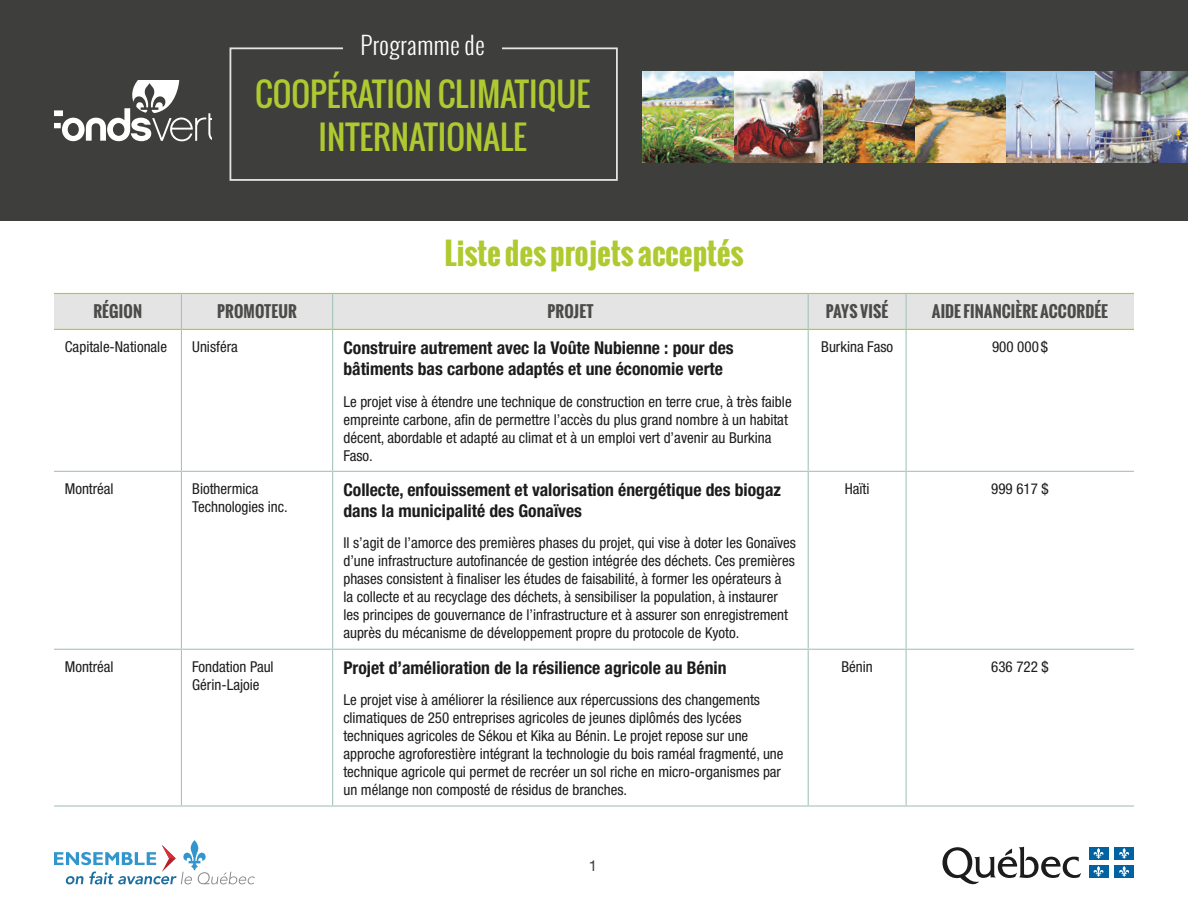
<style>
.page{position:relative;width:1188px;height:918px;background:#fff}
.page>*{position:absolute;margin:0;border:0;box-sizing:border-box;transform-origin:0 0}
.t1{font:32.55px/42.9px "Oswald";color:#afca30;text-align:center}
.t2{font:700 30px "Oswald";color:#afca30}
.t3{font:300 24px "Oswald";letter-spacing:.01em;color:#fff}
.TD{font:700 condensed 17.7px/21.1px "Helvetica Neue";color:#1b1c1b}
.TH{font:700 15.75px "Oswald";letter-spacing:.005em;color:#4b4b4a}
.TD-2{font:condensed 15px/18px "Helvetica Neue";color:#1b1c1b}
.t4{font:15px "Helvetica Neue";color:#3e3e3d}
</style>
<div class="page">
<div style="left:0;top:0;width:1188px;height:220px;background:#3e3e3d"></div>
<div style="left:54px;top:294px;width:1080px;height:35px;background:#e4e4e4"></div>
<hr style="left:181px;top:294px;width:1px;height:35px;background:#a7c3bf">
<hr style="left:332px;top:294px;width:1px;height:35px;background:#a7c3bf">
<hr style="left:808px;top:294px;width:1px;height:35px;background:#a7c3bf">
<hr style="left:906px;top:294px;width:1px;height:35px;background:#a7c3bf">
<hr style="left:181px;top:330px;width:1px;height:141px;background:#a7c3bf">
<hr style="left:332px;top:330px;width:1px;height:141px;background:#a7c3bf">
<hr style="left:808px;top:330px;width:1px;height:141px;background:#a7c3bf">
<hr style="left:906px;top:330px;width:1px;height:141px;background:#a7c3bf">
<hr style="left:54px;top:471px;width:127px;height:1px;background:#a7c3bf">
<hr style="left:181px;top:471px;width:152px;height:1px;background:#a7c3bf">
<hr style="left:181px;top:472px;width:1px;height:177px;background:#a7c3bf">
<hr style="left:333px;top:471px;width:475px;height:1px;background:#a7c3bf">
<hr style="left:332px;top:472px;width:1px;height:177px;background:#a7c3bf">
<hr style="left:808px;top:471px;width:98px;height:1px;background:#a7c3bf">
<hr style="left:808px;top:472px;width:1px;height:177px;background:#a7c3bf">
<hr style="left:906px;top:471px;width:228px;height:1px;background:#a7c3bf">
<hr style="left:906px;top:472px;width:1px;height:177px;background:#a7c3bf">
<hr style="left:54px;top:649px;width:127px;height:1px;background:#a7c3bf">
<hr style="left:181px;top:649px;width:152px;height:1px;background:#a7c3bf">
<hr style="left:181px;top:650px;width:1px;height:155px;background:#a7c3bf">
<hr style="left:333px;top:649px;width:475px;height:1px;background:#a7c3bf">
<hr style="left:332px;top:650px;width:1px;height:155px;background:#a7c3bf">
<hr style="left:808px;top:649px;width:98px;height:1px;background:#a7c3bf">
<hr style="left:808px;top:650px;width:1px;height:155px;background:#a7c3bf">
<hr style="left:906px;top:649px;width:228px;height:1px;background:#a7c3bf">
<hr style="left:906px;top:650px;width:1px;height:155px;background:#a7c3bf">
<hr style="left:54px;top:805px;width:127px;height:2px;background:#a7c3bf">
<hr style="left:181px;top:805px;width:152px;height:2px;background:#a7c3bf">
<hr style="left:333px;top:805px;width:475px;height:2px;background:#a7c3bf">
<hr style="left:808px;top:805px;width:98px;height:2px;background:#a7c3bf">
<hr style="left:906px;top:805px;width:228px;height:2px;background:#a7c3bf">
<hr style="left:54px;top:293px;width:127px;height:1px;background:#afca30">
<hr style="left:181px;top:293px;width:152px;height:1px;background:#afca30">
<hr style="left:333px;top:293px;width:475px;height:1px;background:#afca30">
<hr style="left:808px;top:293px;width:98px;height:1px;background:#afca30">
<hr style="left:906px;top:293px;width:228px;height:1px;background:#afca30">
<hr style="left:54px;top:329px;width:127px;height:1px;background:#afca30">
<hr style="left:181px;top:329px;width:152px;height:1px;background:#afca30">
<hr style="left:333px;top:329px;width:475px;height:1px;background:#afca30">
<hr style="left:808px;top:329px;width:98px;height:1px;background:#afca30">
<hr style="left:906px;top:329px;width:228px;height:1px;background:#afca30">
<svg style="left:942px;top:847px;width:139px;height:38px"></svg>
<div style="left:1089px;top:847px;width:19px;height:12px;background:#0062a1"></div>
<svg style="left:1093px;top:848px;width:11px;height:11px"></svg>
<div style="left:1114px;top:847px;width:20px;height:12px;background:#0062a1"></div>
<svg style="left:1119px;top:848px;width:10px;height:11px"></svg>
<div style="left:1089px;top:865px;width:19px;height:12px;background:#0062a1"></div>
<svg style="left:1093px;top:866px;width:11px;height:11px"></svg>
<div style="left:1114px;top:865px;width:20px;height:12px;background:#0062a1"></div>
<svg style="left:1119px;top:866px;width:10px;height:11px"></svg>
<svg style="left:54px;top:840px;width:201px;height:44px"></svg>
<svg style="left:54px;top:81px;width:158px;height:60px"></svg>
<div style="left:230px;top:47px;width:388px;height:134px;border:2px solid #e4e4e4"></div>
<div style="left:344px;top:29px;width:158px;height:37px;background:#3e3e3d"></div>
<img style="left:642px;top:72px;width:546px;height:91px">
<h3 class="t3" style="left:360px;top:29px;width:126px">Programme de</h3>
<h1 class="t1" style="left:255px;top:72px;width:336px">COOPÉRATION CLIMATIQUE<br>INTERNATIONALE</h1>
<h1 class="t2" style="left:444px;top:231px;width:301px">Liste des projets acceptés</h1>
<p class="TH" style="left:93px;top:300px;width:50px">RÉGION</p>
<p class="TH" style="left:217px;top:300px;width:81px">PROMOTEUR</p>
<p class="TH" style="left:547px;top:300px;width:48px">PROJET</p>
<p class="TH" style="left:826px;top:300px;width:64px">PAYS VISÉ</p>
<p class="TH" style="left:932px;top:300px;width:178px">AIDE FINANCIÈRE ACCORDÉE</p>
<p class="TD-2" style="left:65px;top:338px;width:104px">Capitale-Nationale</p>
<p class="TD-2" style="left:192px;top:338px;width:47px">Unisféra</p>
<p class="TD" style="left:343px;top:337px;width:392px">Construire autrement avec la Voûte Nubienne : pour des bâtiments bas carbone adaptés et une économie verte</p>
<p class="TD-2" style="left:343px;top:392px;width:450px">Le projet vise à étendre une technique de construction en terre crue, à très faible empreinte carbone, afin de permettre l’accès du plus grand nombre à un habitat décent, abordable et adapté au climat et à un emploi vert d’avenir au Burkina Faso.</p>
<p class="TD-2" style="left:821px;top:338px;width:73px">Burkina Faso</p>
<p class="TD-2" style="left:992px;top:338px;width:57px">900 000 $</p>
<p class="TD-2" style="left:65px;top:480px;width:50px">Montréal</p>
<p class="TD-2" style="left:192px;top:480px;width:97px">Biothermica<br>Technologies inc.</p>
<p class="TD" style="left:343px;top:479px;width:439px">Collecte, enfouissement et valorisation énergétique des biogaz dans la municipalité des Gonaïves</p>
<p class="TD-2" style="left:343px;top:534px;width:454px">Il s’agit de l’amorce des premières phases du projet, qui vise à doter les Gonaïves d’une infrastructure autofinancée de gestion intégrée des déchets. Ces premières phases consistent à finaliser les études de faisabilité, à former les opérateurs à<br>la collecte et au recyclage des déchets, à sensibiliser la population, à instaurer les principes de gouvernance de l’infrastructure et à assurer son enregistrement auprès du mécanisme de développement propre du protocole de Kyoto.</p>
<p class="TD-2" style="left:65px;top:657px;width:50px">Montréal</p>
<p class="TD-2" style="left:192px;top:657px;width:83px">Fondation Paul<br>Gérin-Lajoie</p>
<p class="TD" style="left:343px;top:657px;width:385px">Projet d’amélioration de la résilience agricole au Bénin</p>
<p class="TD-2" style="left:343px;top:691px;width:442px">Le projet vise à améliorer la résilience aux répercussions des changements climatiques de 250 entreprises agricoles de jeunes diplômés des lycées techniques agricoles de Sékou et Kika au Bénin. Le projet repose sur une approche agroforestière intégrant la technologie du bois raméal fragmenté, une technique agricole qui permet de recréer un sol riche en micro-organismes par un mélange non composté de résidus de branches.</p>
<p class="t4" style="left:589px;top:857px;width:10px">1</p>
<p class="TD-2" style="left:845px;top:480px;width:26px">Haïti</p>
<p class="TD-2" style="left:991px;top:480px;width:59px">999 617 $</p>
<p class="TD-2" style="left:841px;top:657px;width:33px">Bénin</p>
<p class="TD-2" style="left:991px;top:657px;width:59px">636 722 $</p>
</div>
